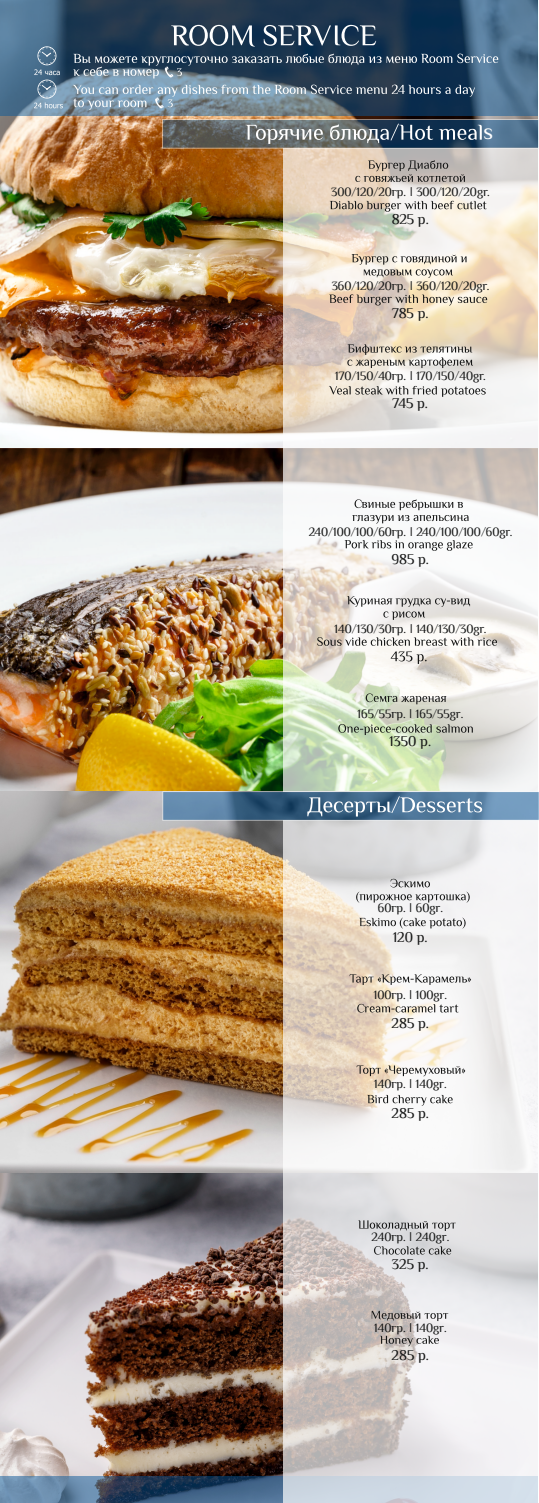
<style>
.page{position:relative;width:539px;height:1503px;background:#fff}
.page>*{position:absolute;margin:0;border:0;box-sizing:border-box;transform-origin:0 0}
.t1{font:22.25px "Philosopher";color:#fff}
.t2{font:14.75px "Philosopher";letter-spacing:-.005em;color:#151616}
.t3{font:12.62px "Philosopher";letter-spacing:-.005em;color:#151616}
.s1{font-family:"Montserrat"}
</style>
<div class="page">
<img style="left:0;top:115px;width:537px;height:334px">
<div style="left:0;top:0;width:537px;height:115px;background:#08589a;opacity:.5"></div>
<img style="left:0;top:449px;width:283px;height:342px">
<img style="left:0;top:791px;width:283px;height:382px">
<img style="left:0;top:1173px;width:283px;height:303px">
<div style="left:0;top:1476px;width:537px;height:26px;background:#08589a;opacity:.5"></div>
<div style="left:283px;top:148px;width:255px;height:643px;background:#fff;opacity:.7"></div>
<div style="left:283px;top:820px;width:256px;height:682px;background:#fff;opacity:.7"></div>
<svg style="left:351px;top:254px;width:115px;height:24px"></svg>
<svg style="left:329px;top:160px;width:157px;height:52px"></svg>
<svg style="left:347px;top:344px;width:126px;height:24px"></svg>
<svg style="left:344px;top:499px;width:128px;height:52px"></svg>
<svg style="left:347px;top:596px;width:123px;height:24px"></svg>
<svg style="left:365px;top:693px;width:81px;height:11px"></svg>
<svg style="left:349px;top:974px;width:122px;height:38px"></svg>
<svg style="left:356px;top:1065px;width:109px;height:40px"></svg>
<svg style="left:171px;top:25px;width:205px;height:22px"></svg>
<svg style="left:34px;top:46px;width:29px;height:62px"></svg>
<svg style="left:73px;top:85px;width:402px;height:25px"></svg>
<svg style="left:73px;top:54px;width:425px;height:24px"></svg>
<svg style="left:162px;top:119px;width:377px;height:30px"></svg>
<svg style="left:162px;top:791px;width:377px;height:29px"></svg>
<svg style="left:356px;top:878px;width:113px;height:50px"></svg>
<svg style="left:358px;top:1220px;width:97px;height:34px"></svg>
<svg style="left:371px;top:1310px;width:77px;height:36px"></svg>
<svg style="left:329px;top:294px;width:158px;height:11px"></svg>
<svg style="left:317px;top:637px;width:180px;height:27px"></svg>
<svg style="left:338px;top:724px;width:134px;height:11px"></svg>
<svg style="left:329px;top:386px;width:156px;height:11px"></svg>
<h1 class="t1" style="left:483px;top:125px;width:11px">s</h1>
<p class="t3" style="left:331px;top:188px;width:160px">300/120/20гр. <span class="s1">I</span> 300/120/20gr.</p>
<p class="t2" style="left:391px;top:215px;width:38px">825 р.</p>
<p class="t3" style="left:331px;top:281px;width:159px">360/120/20гр. <span class="s1">I</span> 360/120/20gr.</p>
<p class="t2" style="left:392px;top:308px;width:38px">785 р.</p>
<p class="t3" style="left:335px;top:372px;width:152px">170/150/40гр. <span class="s1">I</span> 170/150/40gr.</p>
<p class="t2" style="left:392px;top:398px;width:37px">745 р.</p>
<p class="t3" style="left:308px;top:527px;width:205px">240/100/100/60гр. <span class="s1">I</span> 240/100/100/60gr.</p>
<p class="t2" style="left:391px;top:554px;width:39px">985 р.</p>
<p class="t3" style="left:334px;top:624px;width:153px">140/130/30гр. <span class="s1">I</span> 140/130/30gr.</p>
<p class="t3" style="left:357px;top:709px;width:107px">165/55гр. <span class="s1">I</span> 165/55gr.</p>
<p class="t2" style="left:389px;top:736px;width:43px">1350 р.</p>
<p class="t3" style="left:378px;top:904px;width:67px">60гр. <span class="s1">I</span> 60gr.</p>
<p class="t2" style="left:393px;top:932px;width:36px">120 р.</p>
<p class="t3" style="left:373px;top:990px;width:75px">100гр. <span class="s1">I</span> 100gr.</p>
<p class="t2" style="left:391px;top:1018px;width:39px">285 р.</p>
<p class="t3" style="left:374px;top:1080px;width:74px">140гр. <span class="s1">I</span> 140gr.</p>
<p class="t2" style="left:391px;top:1108px;width:39px">285 р.</p>
<p class="t3" style="left:371px;top:1232px;width:80px">240гр. <span class="s1">I</span> 240gr.</p>
<p class="t2" style="left:392px;top:1259px;width:38px">325 р.</p>
<p class="t3" style="left:374px;top:1323px;width:74px">140гр. <span class="s1">I</span> 140gr.</p>
<p class="t2" style="left:391px;top:1349px;width:39px">285 р.</p>
</div>
